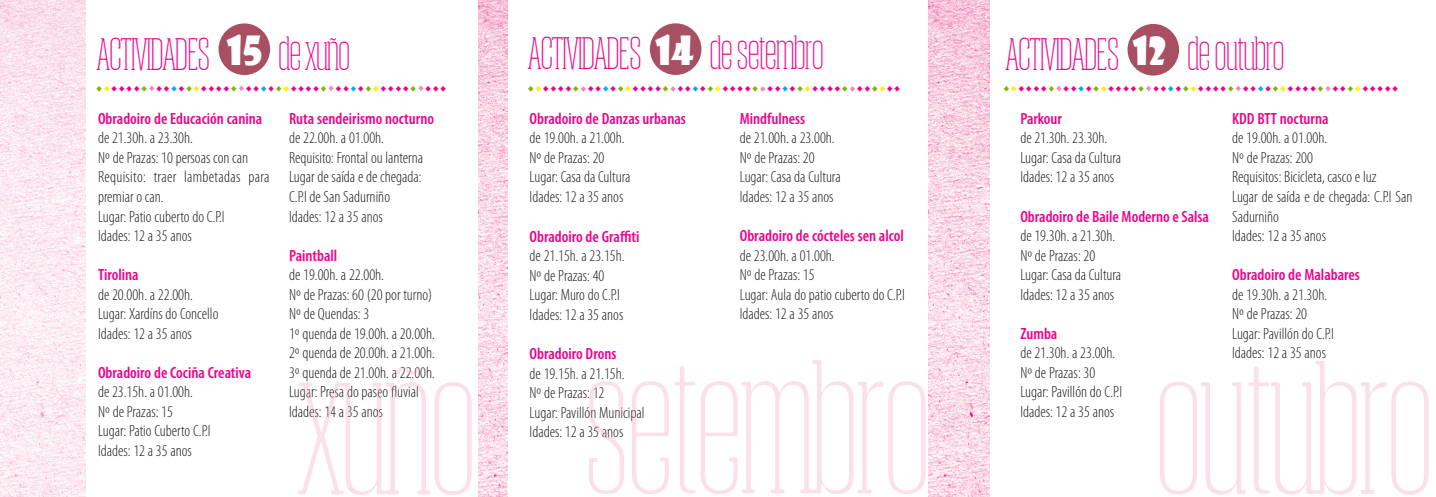
<style>
.page{position:relative;width:1436px;height:497px;background:#fff}
.page>*{position:absolute;margin:0;border:0;box-sizing:border-box;transform-origin:0 0}
.t1{font:39.25px "Showcard Gothic";color:#fff}
.t2{font:38.38px "Showcard Gothic";color:#fff}
.t3{font:36.25px "Obcecada Serif";color:#ed028c}
.t4{font:22.62px "Kabel Itc TEE Ultr";color:#ed028c;scale:.94 1}
.t5{font:300 condensed 16.25px/19.5px "Myriad Pro";color:#231f20}
.t6{font:600 condensed 16.25px "Myriad Pro";color:#ed028c}
.s1{color:#82b500}
.s2{color:#fff101}
.s3{color:#00aeef}
</style>
<div class="page">
<img style="left:0;top:0;width:85px;height:496px">
<img style="left:478px;top:0;width:29px;height:496px">
<svg style="left:149px;top:85px;width:5px;height:6px"></svg>
<svg style="left:239px;top:85px;width:5px;height:6px"></svg>
<svg style="left:328px;top:85px;width:6px;height:6px"></svg>
<svg style="left:418px;top:85px;width:5px;height:6px"></svg>
<img style="left:928px;top:0;width:61px;height:496px">
<div style="left:218px;top:23px;width:52px;height:52px;background:#a84f63;border-radius:50%"></div>
<div style="left:649px;top:23px;width:52px;height:52px;background:#a84f63;border-radius:50%"></div>
<div style="left:1127px;top:24px;width:51px;height:51px;background:#a84f63;border-radius:50%"></div>
<svg style="left:581px;top:86px;width:5px;height:6px"></svg>
<svg style="left:670px;top:86px;width:5px;height:6px"></svg>
<svg style="left:760px;top:86px;width:5px;height:6px"></svg>
<svg style="left:850px;top:86px;width:5px;height:6px"></svg>
<svg style="left:1056px;top:86px;width:5px;height:5px"></svg>
<svg style="left:1146px;top:86px;width:4px;height:5px"></svg>
<svg style="left:1236px;top:86px;width:4px;height:5px"></svg>
<svg style="left:1325px;top:86px;width:5px;height:5px"></svg>
<svg style="left:297px;top:366px;width:174px;height:128px"></svg>
<div style="left:297px;top:366px;width:67px;height:14px;background:#fff"></div>
<svg style="left:297px;top:385px;width:55px;height:15px"></svg>
<svg style="left:297px;top:405px;width:69px;height:11px"></svg>
<svg style="left:589px;top:366px;width:219px;height:127px"></svg>
<svg style="left:589px;top:386px;width:15px;height:12px"></svg>
<svg style="left:589px;top:406px;width:18px;height:14px"></svg>
<svg style="left:589px;top:425px;width:17px;height:12px"></svg>
<svg style="left:1160px;top:361px;width:226px;height:133px"></svg>
<h1 class="t1" style="left:655px;top:33px;width:40px">14</h1>
<h3 class="t3" style="left:1005px;top:37px;width:114px">ACTIVIDADES</h3>
<h3 class="t3" style="left:1187px;top:37px;width:98px">de outubro</h3>
<h1 class="t1" style="left:226px;top:34px;width:37px">15</h1>
<h3 class="t3" style="left:528px;top:36px;width:114px">ACTIVIDADES</h3>
<h3 class="t3" style="left:709px;top:36px;width:115px">de setembro</h3>
<h2 class="t2" style="left:1132px;top:34px;width:35px">12</h2>
<h3 class="t3" style="left:97px;top:36px;width:114px">ACTIVIDADES</h3>
<h3 class="t3" style="left:278px;top:36px;width:73px">de xuño</h3>
<h3 class="t4" style="left:96px;top:68px;width:375px"><span class="s1">.</span><span class="s2">.</span>....<span class="s1">.</span> ..<span class="s3">.</span>.<span class="s1">.</span><span class="s2">.</span>....<span class="s1">.</span> ..<span class="s3">.</span>.<span class="s1">.</span><span class="s2">.</span>....<span class="s1">.</span> ..<span class="s3">.</span>.<span class="s1">.</span><span class="s2">.</span>....<span class="s1">.</span> ...</h3>
<p class="t6" style="left:98px;top:112px;width:166px">Obradoiro de Educación canina</p>
<p class="t5" style="left:98px;top:129px;width:173px">de 21.30h. a 23.30h.<br>Nº de Prazas: 10 persoas con can<br>Requisito: traer lambetadas para premiar o can.<br>Lugar: Patio cuberto do C.P.I<br>Idades: 12 a 35 anos</p>
<p class="t6" style="left:98px;top:268px;width:42px">Tirolina</p>
<p class="t5" style="left:98px;top:285px;width:122px">de 20.00h. a 22.00h.<br>Lugar: Xardíns do Concello<br>Idades: 12 a 35 anos</p>
<p class="t6" style="left:98px;top:366px;width:155px">Obradoiro de Cociña Creativa</p>
<p class="t5" style="left:98px;top:383px;width:114px">de 23.15h. a 01.00h.<br>Nº de Prazas: 15<br>Lugar: Patio Cuberto C.P.I<br>Idades: 12 a 35 anos</p>
<p class="t6" style="left:289px;top:112px;width:146px">Ruta sendeirismo nocturno</p>
<p class="t5" style="left:289px;top:129px;width:135px">de 22.00h. a 01.00h.<br>Requisito: Frontal ou lanterna<br>Lugar de saída e de chegada:<br>C.P.I de San Sadurniño<br>Idades: 12 a 35 anos</p>
<p class="t6" style="left:289px;top:249px;width:50px">Paintball</p>
<p class="t5" style="left:289px;top:266px;width:147px">de 19.00h. a 22.00h.<br>Nº de Prazas: 60 (20 por turno)<br>Nº de Quendas: 3<br>1º quenda de 19.00h. a 20.00h.<br>2º quenda de 20.00h. a 21.00h.<br>3º quenda de 21.00h. a 22.00h.<br>Lugar: Presa do paseo fluvial<br>Idades: 14 a 35 anos</p>
<h3 class="t4" style="left:527px;top:69px;width:399px"><span class="s1">.</span><span class="s2">.</span>....<span class="s1">.</span> ..<span class="s3">.</span>.<span class="s1">.</span><span class="s2">.</span>....<span class="s1">.</span> ..<span class="s3">.</span>.<span class="s1">.</span><span class="s2">.</span>....<span class="s1">.</span> ..<span class="s3">.</span>.<span class="s1">.</span><span class="s2">.</span>....<span class="s1">.</span> ..<span class="s1">.</span><span class="s2">.</span>..</h3>
<h3 class="t4" style="left:1002px;top:68px;width:423px"><span class="s1">.</span><span class="s2">.</span>....<span class="s1">.</span> ..<span class="s3">.</span>.<span class="s1">.</span><span class="s2">.</span>....<span class="s1">.</span> ..<span class="s3">.</span>.<span class="s1">.</span><span class="s2">.</span>....<span class="s1">.</span> ..<span class="s3">.</span>.<span class="s1">.</span><span class="s2">.</span>....<span class="s1">.</span> ..<span class="s1">.</span><span class="s2">.</span>.....</h3>
<p class="t6" style="left:529px;top:112px;width:158px">Obradoiro de Danzas urbanas</p>
<p class="t5" style="left:529px;top:129px;width:102px">de 19.00h. a 21.00h.<br>Nº de Prazas: 20<br>Lugar: Casa da Cultura<br>Idades: 12 a 35 anos</p>
<p class="t6" style="left:529px;top:230px;width:111px">Obradoiro de Graffiti</p>
<p class="t5" style="left:529px;top:247px;width:96px">de 21.15h. a 23.15h.<br>Nº de Prazas: 40<br>Lugar: Muro do C.P.I<br>Idades: 12 a 35 anos</p>
<p class="t6" style="left:529px;top:347px;width:88px">Obradoiro Drons</p>
<p class="t5" style="left:529px;top:364px;width:116px">de 19.15h. a 21.15h.<br>Nº de Prazas: 12<br>Lugar: Pavillón Municipal<br>Idades: 12 a 35 anos</p>
<p class="t6" style="left:739px;top:112px;width:67px">Mindfulness</p>
<p class="t5" style="left:739px;top:129px;width:102px">de 21.00h. a 23.00h.<br>Nº de Prazas: 20<br>Lugar: Casa da Cultura<br>Idades: 12 a 35 anos</p>
<p class="t6" style="left:739px;top:229px;width:166px">Obradoiro de cócteles sen alcol</p>
<p class="t5" style="left:739px;top:246px;width:167px">de 23.00h. a 01.00h.<br>Nº de Prazas: 15<br>Lugar: Aula do patio cuberto do C.P.I<br>Idades: 12 a 35 anos</p>
<p class="t6" style="left:1020px;top:112px;width:43px">Parkour</p>
<p class="t5" style="left:1020px;top:129px;width:102px">de 21.30h. 23.30h.<br>Lugar: Casa da Cultura<br>Idades: 12 a 35 anos</p>
<p class="t6" style="left:1020px;top:210px;width:190px">Obradoiro de Baile Moderno e Salsa</p>
<p class="t5" style="left:1020px;top:227px;width:102px">de 19.30h. a 21.30h.<br>Nº de Prazas: 20<br>Lugar: Casa da Cultura<br>Idades: 12 a 35 anos</p>
<p class="t6" style="left:1020px;top:327px;width:38px">Zumba</p>
<p class="t5" style="left:1020px;top:344px;width:103px">de 21.30h. a 23.00h.<br>Nº de Prazas: 30<br>Lugar: Pavillón do C.P.I<br>Idades: 12 a 35 anos</p>
<p class="t6" style="left:1231px;top:112px;width:98px">KDD BTT nocturna</p>
<p class="t5" style="left:1231px;top:129px;width:182px">de 19.00h. a 01.00h.<br>Nº de Prazas: 200<br>Requisitos: Bicicleta, casco e luz<br>Lugar de saída e de chegada: C.P.I San<br>Sadurniño<br>Idades: 12 a 35 anos</p>
<p class="t6" style="left:1231px;top:268px;width:129px">Obradoiro de Malabares</p>
<p class="t5" style="left:1231px;top:285px;width:103px">de 19.30h. a 21.30h.<br>Nº de Prazas: 20<br>Lugar: Pavillón do C.P.I<br>Idades: 12 a 35 anos</p>
</div>
